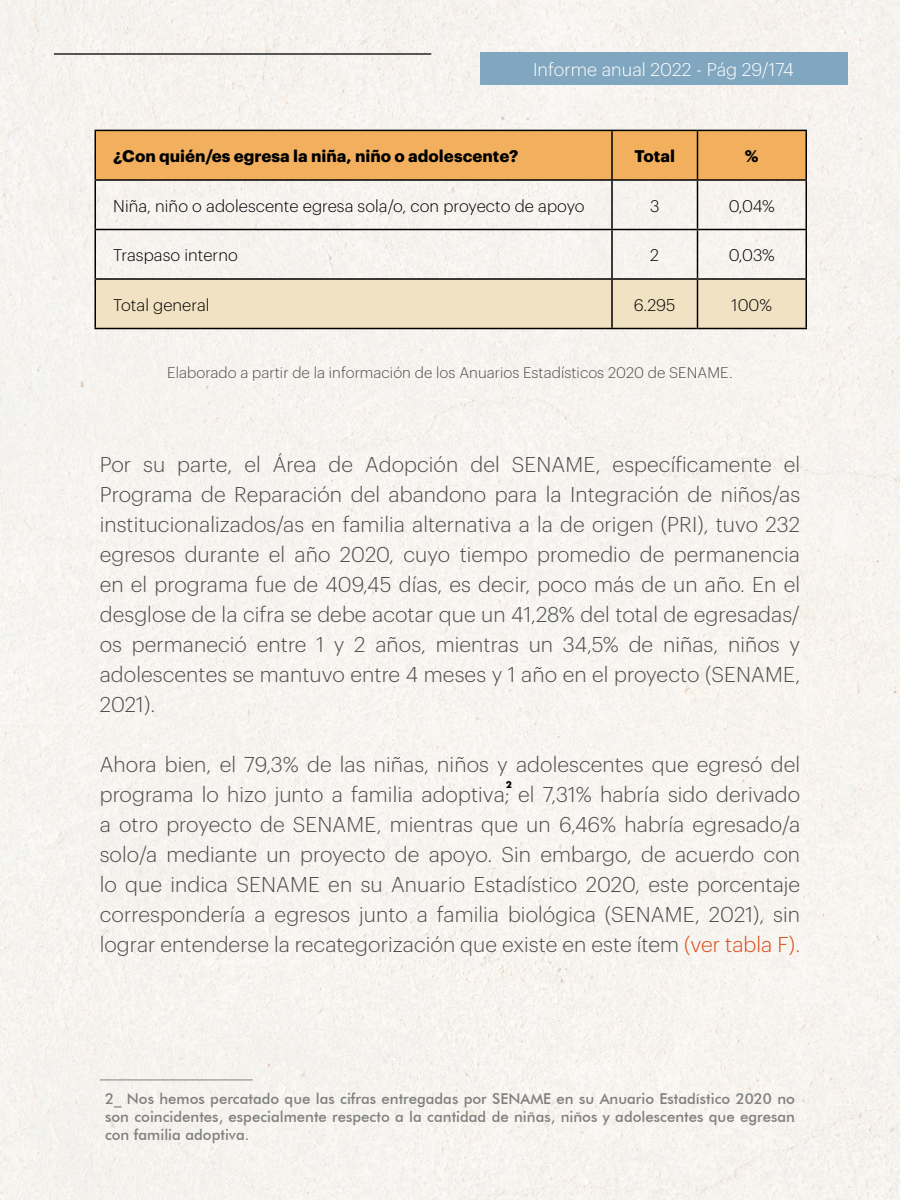
<style>
.page{position:relative;width:900px;height:1200px;background:#f6f4ef}
.page>*{position:absolute;margin:0;border:0;box-sizing:border-box;transform-origin:0 0}
.t1{font:300 21px/30px "Graphik LCG";color:#4d4d4d;text-align:justify}
.t2{font:300 18px "Graphik LCG";color:#fff}
.t3{font:300 16.5px "Graphik LCG";color:#000}
.t4{font:700 16.5px "Graphik LCG";color:#000}
.t5{font:500 15px/18px "Futura BT";color:#808080;text-align:justify}
.t6{font:300 15px "Graphik LCG";color:#4d4d4d}
.t7{font:700 9px "Futura";color:#000}
.s1{color:#d94b18}
</style>
<div class="page">
<div style="left:480px;top:52px;width:367px;height:32px;background:#80a7bf"></div>
<div style="left:96px;top:131px;width:710px;height:48px;background:#f2b05e"></div>
<div style="left:96px;top:280px;width:710px;height:48px;background:#f2e2c4"></div>
<hr style="left:94px;top:130px;width:518px;height:1px;background:#000">
<hr style="left:94px;top:131px;width:2px;height:48px;background:#000">
<hr style="left:612px;top:130px;width:86px;height:1px;background:#000">
<hr style="left:611px;top:131px;width:2px;height:48px;background:#000">
<hr style="left:698px;top:130px;width:109px;height:1px;background:#000">
<hr style="left:697px;top:131px;width:1px;height:48px;background:#000">
<hr style="left:806px;top:131px;width:1px;height:48px;background:#000">
<hr style="left:94px;top:179px;width:518px;height:2px;background:#000">
<hr style="left:94px;top:181px;width:2px;height:48px;background:#000">
<hr style="left:612px;top:179px;width:86px;height:2px;background:#000">
<hr style="left:611px;top:181px;width:2px;height:48px;background:#000">
<hr style="left:698px;top:179px;width:109px;height:2px;background:#000">
<hr style="left:697px;top:181px;width:1px;height:48px;background:#000">
<hr style="left:806px;top:181px;width:1px;height:48px;background:#000">
<hr style="left:94px;top:229px;width:518px;height:1px;background:#000">
<hr style="left:94px;top:230px;width:2px;height:48px;background:#000">
<hr style="left:612px;top:229px;width:86px;height:1px;background:#000">
<hr style="left:611px;top:230px;width:2px;height:48px;background:#000">
<hr style="left:698px;top:229px;width:109px;height:1px;background:#000">
<hr style="left:697px;top:230px;width:1px;height:48px;background:#000">
<hr style="left:806px;top:230px;width:1px;height:48px;background:#000">
<hr style="left:94px;top:278px;width:518px;height:2px;background:#000">
<hr style="left:94px;top:280px;width:2px;height:48px;background:#000">
<hr style="left:612px;top:278px;width:86px;height:2px;background:#000">
<hr style="left:611px;top:280px;width:2px;height:48px;background:#000">
<hr style="left:698px;top:278px;width:109px;height:2px;background:#000">
<hr style="left:697px;top:280px;width:1px;height:48px;background:#000">
<hr style="left:806px;top:280px;width:1px;height:48px;background:#000">
<hr style="left:94px;top:328px;width:518px;height:1px;background:#000">
<hr style="left:612px;top:328px;width:86px;height:1px;background:#000">
<hr style="left:698px;top:328px;width:109px;height:1px;background:#000">
<hr style="left:100px;top:1080px;width:153px;height:1px;background:#808080">
<hr style="left:54px;top:53px;width:377px;height:2px;background:#4d4d4d">
<p class="t2" style="left:533px;top:56px;width:262px">Informe anual 2022 - Pág 29/174</p>
<p class="t4" style="left:113px;top:143px;width:407px">¿Con quién/es egresa la niña, niño o adolescente?</p>
<p class="t4" style="left:634px;top:143px;width:42px">Total</p>
<p class="t4" style="left:745px;top:143px;width:15px">%</p>
<p class="t3" style="left:113px;top:194px;width:473px">Niña, niño o adolescente egresa sola/o, con proyecto de apoyo</p>
<p class="t3" style="left:650px;top:194px;width:11px">3</p>
<p class="t3" style="left:729px;top:194px;width:48px">0,04%</p>
<p class="t3" style="left:113px;top:243px;width:126px">Traspaso interno</p>
<p class="t3" style="left:650px;top:243px;width:10px">2</p>
<p class="t3" style="left:729px;top:243px;width:48px">0,03%</p>
<p class="t3" style="left:113px;top:293px;width:98px">Total general</p>
<p class="t3" style="left:634px;top:293px;width:43px">6.295</p>
<p class="t3" style="left:732px;top:293px;width:42px">100%</p>
<p class="t6" style="left:167px;top:362px;width:567px">Elaborado a partir de la información de los Anuarios Estadísticos 2020 de SENAME.</p>
<p class="t1" style="left:100px;top:448px;width:702px">Por su parte, el Área de Adopción del SENAME, específicamente el Programa de Reparación del abandono para la Integración de niños/as institucionalizados/as en familia alternativa a la de origen (PRI), tuvo 232 egresos durante el año 2020, cuyo tiempo promedio de permanencia en el programa fue de 409,45 días, es decir, poco más de un año. En el desglose de la cifra se debe acotar que un 41,28% del total de egresadas/ os permaneció entre 1 y 2 años, mientras un 34,5% de niñas, niños y adolescentes se mantuvo entre 4 meses y 1 año en el proyecto (SENAME, 2021).</p>
<p class="t1" style="left:100px;top:748px;width:702px">Ahora bien, el 79,3% de las niñas, niños y adolescentes que egresó del programa lo hizo junto a familia adoptiva; el 7,31% habría sido derivado a otro proyecto de SENAME, mientras que un 6,46% habría egresado/a solo/a mediante un proyecto de apoyo. Sin embargo, de acuerdo con lo que indica SENAME en su Anuario Estadístico 2020, este porcentaje correspondería a egresos junto a familia biológica (SENAME, 2021), sin lograr entenderse la recategorización que existe en este ítem <span class="s1">(ver tabla F).</span></p>
<p class="t7" style="left:506px;top:778px;width:8px">2</p>
<p class="t5" style="left:105px;top:1090px;width:691px">2_ Nos hemos percatado que las cifras entregadas por SENAME en su Anuario Estadístico 2020 no son coincidentes, especialmente respecto a la cantidad de niñas, niños y adolescentes que egresan con familia adoptiva.</p>
</div>
